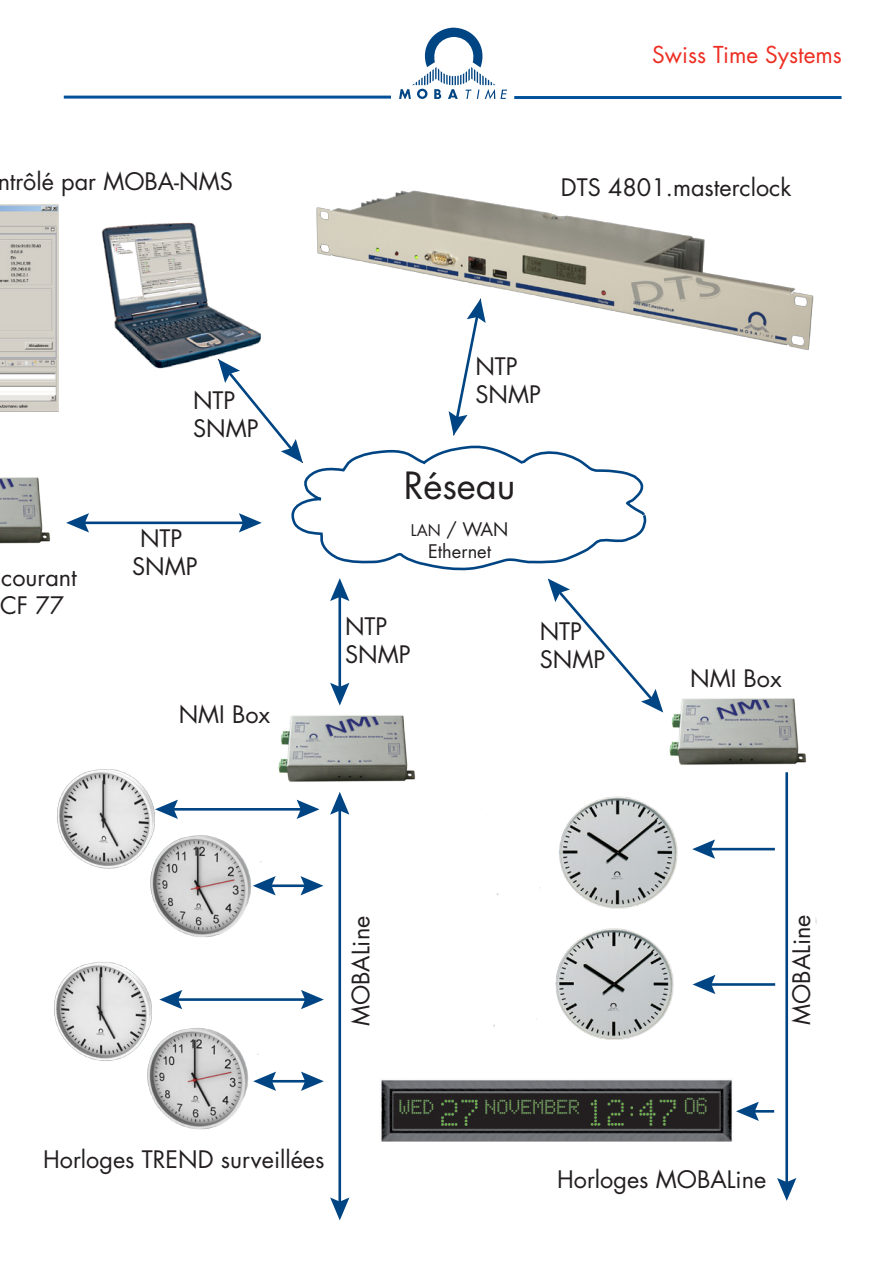
<style>
.page{position:relative;width:893px;height:1263px;background:#fff}
.page>*{position:absolute;margin:0;border:0;box-sizing:border-box;transform-origin:0 0}
.t1{font:36.45px "Futura";color:#231f20}
.t2{font:23.4px/28.2px "Futura";color:#231f20}
.t3{font:22.65px "Futura";color:#ee2e22}
.t4{font:18.3px/21.9px "Futura";color:#231f20;text-align:center}
.s1{font-size:15.6px}
</style>
<div class="page">
<svg style="left:399px;top:28px;width:108px;height:71px"></svg>
<hr style="left:64px;top:96px;width:327px;height:3px;background:#01529a">
<hr style="left:514px;top:96px;width:327px;height:3px;background:#01529a">
<img style="left:47px;top:204px;width:770px;height:1017px">
<img style="left:290px;top:190px;width:527px;height:181px">
<svg style="left:449px;top:299px;width:37px;height:136px"></svg>
<svg style="left:218px;top:359px;width:85px;height:104px"></svg>
<img style="left:49px;top:757px;width:213px;height:195px">
<img style="left:47px;top:949px;width:212px;height:196px">
<img style="left:330px;top:863px;width:385px;height:311px">
<img style="left:333px;top:732px;width:385px;height:310px">
<img style="left:379px;top:1078px;width:354px;height:66px">
<hr style="left:338px;top:807px;width:3px;height:398px;background:#004583">
<svg style="left:330px;top:1197px;width:19px;height:23px"></svg>
<svg style="left:330px;top:792px;width:19px;height:23px"></svg>
<hr style="left:785px;top:772px;width:3px;height:413px;background:#004583">
<svg style="left:777px;top:1178px;width:19px;height:23px"></svg>
<hr style="left:338px;top:594px;width:3px;height:96px;background:#004583">
<svg style="left:330px;top:683px;width:19px;height:23px"></svg>
<svg style="left:330px;top:578px;width:19px;height:23px"></svg>
<hr style="left:171px;top:808px;width:133px;height:3px;background:#004583">
<svg style="left:297px;top:800px;width:22px;height:19px"></svg>
<svg style="left:155px;top:800px;width:23px;height:19px"></svg>
<hr style="left:268px;top:884px;width:40px;height:3px;background:#004583">
<svg style="left:301px;top:876px;width:22px;height:19px"></svg>
<svg style="left:253px;top:876px;width:23px;height:19px"></svg>
<hr style="left:82px;top:521px;width:164px;height:3px;background:#004583">
<svg style="left:239px;top:513px;width:23px;height:19px"></svg>
<svg style="left:66px;top:513px;width:23px;height:19px"></svg>
<hr style="left:708px;top:983px;width:67px;height:3px;background:#004583">
<svg style="left:692px;top:975px;width:23px;height:19px"></svg>
<hr style="left:751px;top:1110px;width:23px;height:2px;background:#004583">
<svg style="left:736px;top:1102px;width:23px;height:19px"></svg>
<hr style="left:269px;top:1080px;width:39px;height:2px;background:#004583">
<svg style="left:301px;top:1071px;width:23px;height:20px"></svg>
<svg style="left:253px;top:1071px;width:23px;height:20px"></svg>
<hr style="left:175px;top:998px;width:133px;height:3px;background:#004583">
<svg style="left:301px;top:990px;width:23px;height:19px"></svg>
<svg style="left:159px;top:990px;width:23px;height:19px"></svg>
<svg style="left:548px;top:578px;width:115px;height:134px"></svg>
<img style="left:0;top:204px;width:58px;height:207px">
<svg style="left:286px;top:442px;width:361px;height:130px"></svg>
<img style="left:664px;top:693px;width:149px;height:78px">
<img style="left:273px;top:710px;width:149px;height:78px">
<img style="left:0;top:471px;width:57px;height:78px">
<hr style="left:708px;top:848px;width:67px;height:2px;background:#004583">
<svg style="left:692px;top:839px;width:23px;height:20px"></svg>
<div style="left:807px;top:869px;width:14px;height:15px;background:#fff"></div>
<p class="t3" style="left:652px;top:39px;width:191px">Swiss Time Systems</p>
<p class="t2" style="left:-3px;top:166px;width:237px">ntrôlé par MOBA-NMS</p>
<p class="t2" style="left:561px;top:173px;width:232px">DTS 4801.masterclock</p>
<p class="t2" style="left:0;top:563px;width:78px">courant<br>CF 77</p>
<p class="t2" style="left:193px;top:386px;width:67px">NTP<br>SNMP</p>
<p class="t2" style="left:132px;top:524px;width:67px;text-align:center">NTP<br>SNMP</p>
<p class="t2" style="left:179px;top:699px;width:93px">NMI Box</p>
<p class="t2" style="left:475px;top:352px;width:67px">NTP<br>SNMP</p>
<h1 class="t1" style="left:404px;top:460px;width:113px">Réseau</h1>
<p class="t4" style="left:411px;top:518px;width:99px"><span class="s1">LAN</span> / WAN<br>Ethernet</p>
<p class="t2" style="left:345px;top:612px;width:67px">NTP<br>SNMP</p>
<p class="t2" style="left:540px;top:617px;width:67px">NTP<br>SNMP</p>
<p class="t2" style="left:690px;top:664px;width:93px">NMI Box</p>
<p class="t2" style="left:347px;top:1026px;width:112px;rotate:-90deg">MOBALine</p>
<p class="t2" style="left:787px;top:1025px;width:112px;rotate:-90deg">MOBALine</p>
<p class="t2" style="left:43px;top:1145px;width:283px">Horloges TREND surveillées</p>
<p class="t2" style="left:557px;top:1165px;width:211px">Horloges MOBALine</p>
</div>
